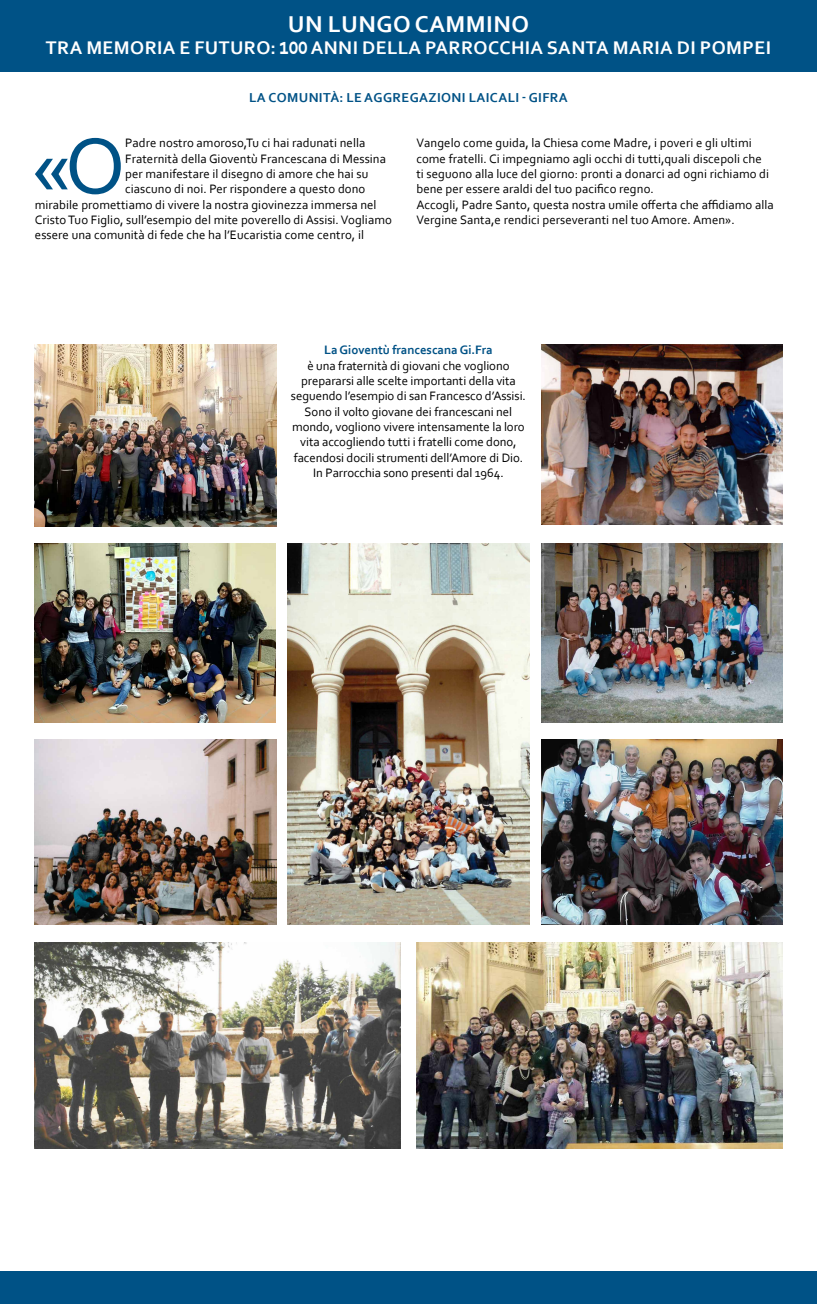
<style>
.page{position:relative;width:817px;height:1304px;background:#fff}
.page>*{position:absolute;margin:0;border:0;box-sizing:border-box;transform-origin:0 0}
.t1{font:83.32px "Corbel";color:#005286}
.t2{font:700 24px "Corbel";letter-spacing:.02em;color:#fff}
.t3{font:700 19.2px "Corbel";letter-spacing:.02em;color:#fff}
.t4{font:700 13.6px "Corbel";letter-spacing:.03em;color:#005286}
.t5{font:12.8px/15.4px "Corbel";letter-spacing:.005em;color:#000;text-align:center}
.t6{font:700 12.8px "Corbel";letter-spacing:-.005em;color:#005286}
.s1{font-size:25.72px}
</style>
<div class="page">
<div style="left:0;top:0;width:816px;height:72px;background:#005286"></div>
<div style="left:0;top:1271px;width:816px;height:33px;background:#005286"></div>
<img style="left:34px;top:345px;width:242px;height:181px">
<img style="left:416px;top:943px;width:366px;height:206px">
<img style="left:288px;top:543px;width:241px;height:381px">
<img style="left:542px;top:740px;width:240px;height:184px">
<img style="left:541px;top:345px;width:241px;height:179px">
<img style="left:34px;top:943px;width:366px;height:206px">
<img style="left:35px;top:740px;width:241px;height:184px">
<img style="left:541px;top:543px;width:241px;height:179px">
<img style="left:34px;top:543px;width:242px;height:179px">
<h2 class="t2" style="left:288px;top:9px;width:242px">UN LUNGO CAMMINO</h2>
<h3 class="t3" style="left:46px;top:35px;width:726px">TRA MEMORIA E FUTURO: <span class="s1">100</span> ANNI DELLA PARROCCHIA SANTA MARIA DI POMPEI</h3>
<p class="t4" style="left:249px;top:89px;width:320px">LA COMUNITÀ: LE AGGREGAZIONI LAICALI - GIFRA</p>
<p class="t5" style="left:416px;top:135px;width:359px;text-align:left">Vangelo come guida, la Chiesa come Madre, i poveri e gli ultimi come fratelli. Ci impegniamo agli occhi di tutti,quali discepoli che<br>ti seguono alla luce del giorno: pronti a donarci ad ogni richiamo di bene per essere araldi del tuo pacifico regno.<br>Accogli, Padre Santo, questa nostra umile offerta che affidiamo alla Vergine Santa,e rendici perseveranti nel tuo Amore. Amen».</p>
<h1 class="t1" style="left:30px;top:114px;width:97px">«O</h1>
<p class="t5" style="left:125px;top:135px;width:241px">Padre nostro amoroso,Tu ci hai radunati nella</p>
<p class="t5" style="left:125px;top:150px;width:262px">Fraternità della Gioventù Francescana di Messina</p>
<p class="t5" style="left:125px;top:166px;width:244px">per manifestare il disegno di amore che hai su</p>
<p class="t5" style="left:125px;top:181px;width:242px">ciascuno di noi. Per rispondere a questo dono</p>
<p class="t5" style="left:35px;top:196px;width:343px">mirabile promettiamo di vivere la nostra giovinezza immersa nel</p>
<p class="t5" style="left:35px;top:212px;width:358px">Cristo Tuo Figlio, sull’esempio del mite poverello di Assisi. Vogliamo</p>
<p class="t5" style="left:35px;top:227px;width:330px">essere una comunità di fede che ha l’Eucaristia come centro, il</p>
<p class="t6" style="left:324px;top:342px;width:170px">La Gioventù francescana Gi.Fra</p>
<p class="t5" style="left:291px;top:357px;width:236px">è una fraternità di giovani che vogliono prepararsi alle scelte importanti della vita seguendo l’esempio di san Francesco d’Assisi.<br>Sono il volto giovane dei francescani nel mondo, vogliono vivere intensamente la loro vita accogliendo tutti i fratelli come dono, facendosi docili strumenti dell’Amore di Dio.<br>In Parrocchia sono presenti dal 1964.</p>
</div>
